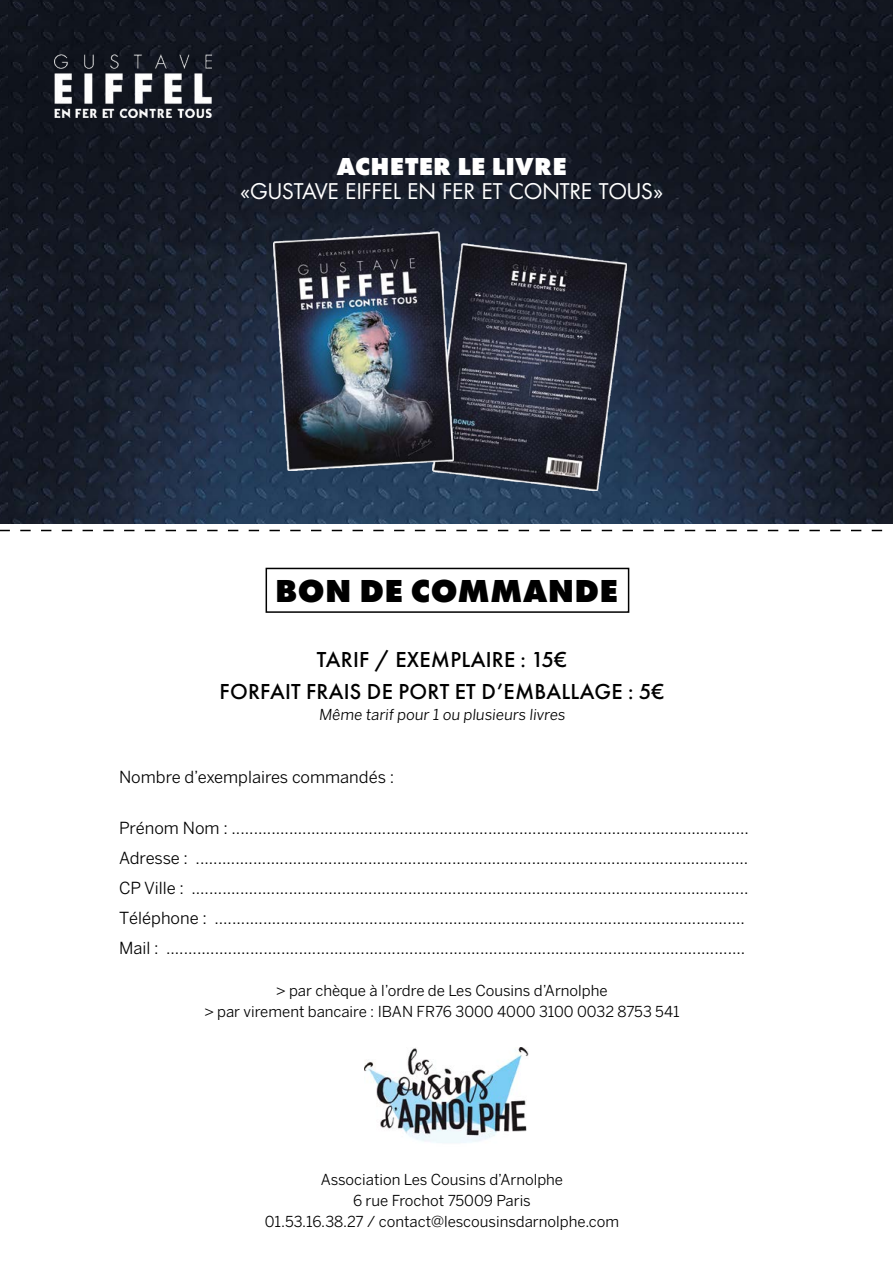
<style>
.page{position:relative;width:893px;height:1263px;background:#fff}
.page>*{position:absolute;margin:0;border:0;box-sizing:border-box;transform-origin:0 0}
.t1{font:800 33px "Futura PT";letter-spacing:.01em;color:#000}
.t2{font:800 25.5px "Futura PT";letter-spacing:.01em;color:#fff}
.t3{font:500 22.5px/31.5px "Futura PT";letter-spacing:.01em;color:#000;text-align:center}
.t4{font:21px "Futura LT";color:#fff}
.t5{font:16.5px/30px "Benton Sans";color:#000}
.t6{font:15px/21px "Benton Sans";color:#000;text-align:center}
</style>
<div class="page">
<img style="left:0;top:0;width:893px;height:524px">
<img style="left:54px;top:54px;width:158px;height:63px">
<svg style="left:0;top:530px;width:882px;height:1px"></svg>
<div style="left:266px;top:568px;width:363px;height:45px;border:2px solid #000"></div>
<img style="left:365px;top:1047px;width:163px;height:96px">
<img style="left:433px;top:243px;width:193px;height:247px">
<img style="left:274px;top:232px;width:179px;height:238px">
<h2 class="t2" style="left:337px;top:150px;width:231px">ACHETER LE LIVRE</h2>
<p class="t4" style="left:240px;top:178px;width:425px">«GUSTAVE EIFFEL EN FER ET CONTRE TOUS»</p>
<h1 class="t1" style="left:275px;top:570px;width:344px">BON DE COMMANDE</h1>
<h3 class="t3" style="left:220px;top:644px;width:446px">TARIF / EXEMPLAIRE : 15€<br>FORFAIT FRAIS DE PORT ET D’EMBALLAGE : 5€</h3>
<p class="t6" style="left:319px;top:703px;width:250px">Même tarif pour 1 ou plusieurs livres</p>
<p class="t5" style="left:119px;top:761px;width:277px">Nombre d’exemplaires commandés :</p>
<p class="t5" style="left:119px;top:812px;width:631px">Prénom Nom : .....................................................................................................................<br>Adresse : .............................................................................................................................<br>CP Ville : ..............................................................................................................................<br>Téléphone : ........................................................................................................................<br>Mail : ...................................................................................................................................</p>
<p class="t6" style="left:204px;top:979px;width:477px">&gt; par chèque à l’ordre de Les Cousins d’Arnolphe<br>&gt; par virement bancaire : IBAN FR76 3000 4000 3100 0032 8753 541</p>
<p class="t6" style="left:265px;top:1168px;width:356px">Association Les Cousins d’Arnolphe<br>6 rue Frochot 75009 Paris<br>01.53.16.38.27 / contact@lescousinsdarnolphe.com</p>
</div>
